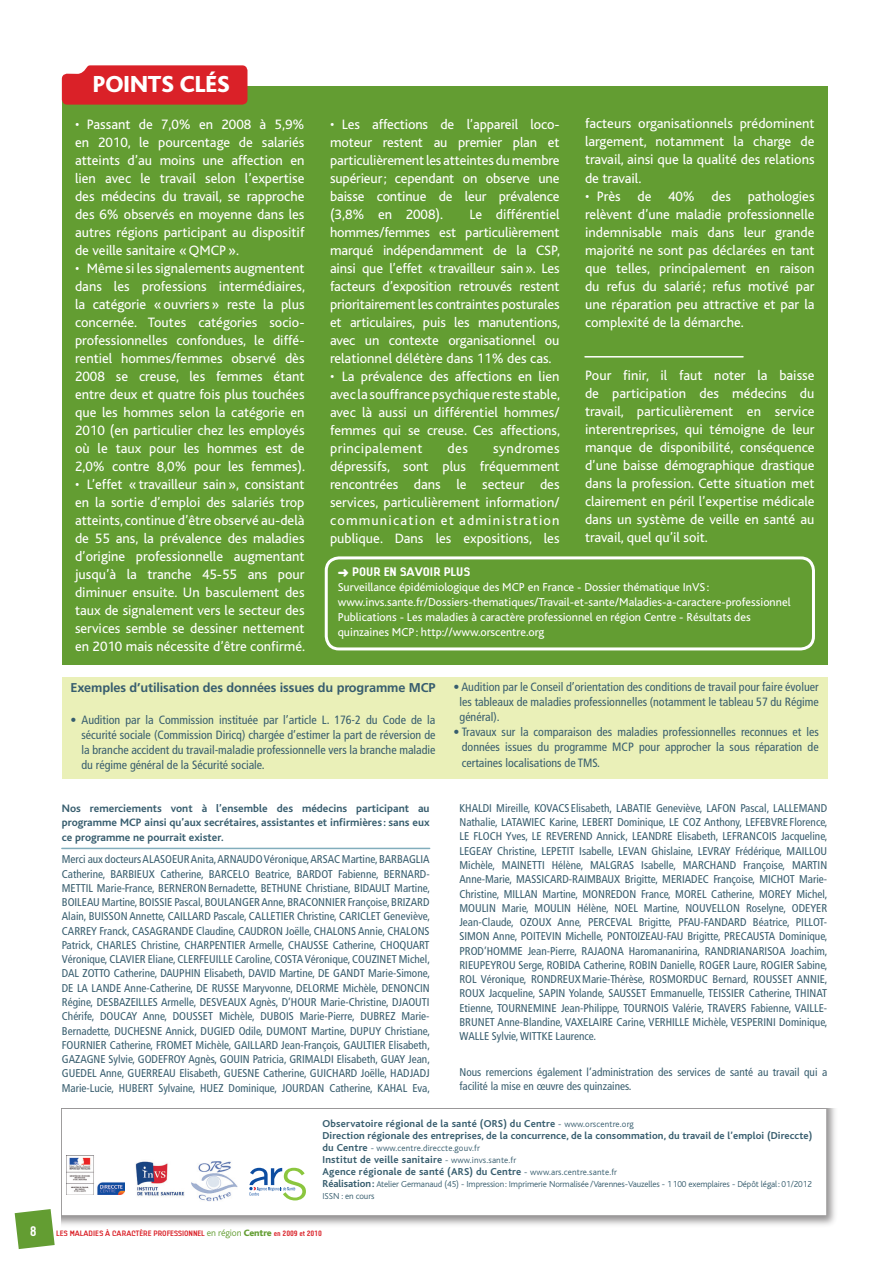
<style>
.page{position:relative;width:890px;height:1263px;background:#fff}
.page>*{position:absolute;margin:0;border:0;box-sizing:border-box;transform-origin:0 0}
.t1{font:800 24.3px "Bliss";color:#fff}
.t2{font:14.25px/18px "Bliss";color:#fff;text-align:justify}
.t3{font:700 13.5px "Lindau";color:#fff}
.t4{font:700 12.75px "Frutiger";letter-spacing:-.01em;color:#375d6e}
.t5{font:condensed 12px/15px "Frutiger";color:#375d6e;text-align:justify}
.t6{font:12px/15px "Bliss";color:#fff}
.t7{font:800 12px "Lindau";color:#fff}
.t8{font:condensed 11.25px/14.2px "Frutiger";color:#375d6e;text-align:justify}
.t9{font:700 11.25px/14.2px "Bliss";color:#375d6e;text-align:justify}
.t10{font:700 10.5px/12px "Bliss";letter-spacing:.01em;color:#375d6e}
.t11{font:300 9px/12px "Bliss";letter-spacing:-.01em;color:#375d6e}
.t12{font:300 9px "Bliss";letter-spacing:.02em;color:#375d6e}
.t13{font:700 7.5px "Lindau";letter-spacing:-.01em;color:#da2128}
.s1{font-weight:300;font-size:9px}
.s2{font-weight:700;font-size:10.5px}
.s3{font-family:"Bliss";font-weight:300;font-size:9.6px;color:#639d32}
.s4{font-family:"Bliss";font-weight:800;font-size:9.6px;color:#639d32}
</style>
<div class="page">
<svg style="left:15px;top:1208px;width:47px;height:40px"></svg>
<img style="left:62px;top:1108px;width:773px;height:117px">
<div style="left:62px;top:1108px;width:764px;height:106px;background:#fff"></div>
<div style="left:62px;top:86px;width:765px;height:578px;background:#639d32"></div>
<div style="left:325px;top:556px;width:490px;height:94px;border:3px solid #fff;border-radius:13px"></div>
<img style="left:191px;top:1161px;width:47px;height:40px">
<svg style="left:62px;top:65px;width:185px;height:40px;background:#da2a2f"></svg>
<hr style="left:62px;top:847px;width:368px;height:2px;background:#81adbc">
<img style="left:135px;top:1161px;width:50px;height:35px">
<svg style="left:249px;top:1167px;width:57px;height:33px"></svg>
<img style="left:67px;top:1155px;width:58px;height:39px">
<hr style="left:585px;top:356px;width:158px;height:1px;background:#fff">
<div style="left:62px;top:677px;width:765px;height:101px;background:#eaf0b8"></div>
<h1 class="t1" style="left:93px;top:72px;width:138px">POINTS CLÉS</h1>
<p class="t2" style="left:75px;top:115px;width:231px">• Passant de 7,0% en 2008 à 5,9% en 2010, le pourcentage de salariés atteints d’au moins une affection en lien avec le travail selon l’expertise des médecins du travail, se rapproche des 6% observés en moyenne dans les autres régions participant au dispositif de veille sanitaire «QMCP».</p>
<p class="t2" style="left:75px;top:259px;width:232px;text-align:left">• Même si les signalements augmentent dans les professions intermédiaires, la catégorie «ouvriers» reste la plus concernée. Toutes catégories socio&shy;professionnelles confondues, le diffé&shy;rentiel hommes/femmes observé dès 2008 se creuse, les femmes étant entre deux et quatre fois plus touchées que les hommes selon la catégorie en 2010 (en particulier chez les employés où le taux pour les hommes est de 2,0% contre 8,0% pour les femmes).</p>
<p class="t2" style="left:75px;top:475px;width:232px">• L’effet «travailleur sain», consistant en la sortie d’emploi des salariés trop atteints, continue d’être observé au-delà de 55 ans, la prévalence des maladies d’origine professionnelle augmentant jusqu’à la tranche 45-55 ans pour diminuer ensuite. Un basculement des taux de signalement vers le secteur des services semble se dessiner nettement en 2010 mais nécessite d’être confirmé.</p>
<p class="t2" style="left:330px;top:115px;width:231px">• Les affections de l’appareil loco&shy;moteur restent au premier plan et particulièrement les atteintes du membre supérieur; cependant on observe une baisse continue de leur prévalence (3,8% en 2008).</p>
<p class="t2" style="left:330px;top:205px;width:232px;text-indent:140px">Le différentiel hommes/femmes est particulièrement marqué indépendamment de la CSP, ainsi que l’effet «travailleur sain». Les facteurs d’exposition retrouvés restent prioritairement les contraintes posturales et articulaires, puis les manutentions, avec un contexte organisationnel ou relationnel délétère dans 11% des cas.</p>
<p class="t2" style="left:330px;top:367px;width:232px">• La prévalence des affections en lien avec la souffrance psychique reste stable, avec là aussi un différentiel hommes/ femmes qui se creuse. Ces affections, principalement</p>
<p class="t2" style="left:330px;top:439px;width:231px;text-indent:163px">syndromes dépressifs, sont plus fréquemment rencontrées dans le secteur des services, particulièrement information/ communication et administration publique. Dans les expositions, les</p>
<p class="t2" style="left:448px;top:439px;width:22px">des</p>
<p class="t2" style="left:585px;top:115px;width:231px">facteurs organisationnels prédominent largement, notamment la charge de travail, ainsi que la qualité des relations de travail.</p>
<p class="t2" style="left:585px;top:187px;width:231px">• Près de 40% des pathologies relèvent d’une maladie professionnelle indemnisable mais dans leur grande majorité ne sont pas déclarées en tant que telles, principalement en raison du refus du salarié ; refus motivé par une réparation peu attractive et par la complexité de la démarche.</p>
<p class="t2" style="left:585px;top:366px;width:231px">Pour finir, il faut noter la baisse de participation des médecins du travail, particulièrement en service interentreprises, qui témoigne de leur manque de disponibilité, conséquence d’une baisse démographique drastique dans la profession. Cette situation met clairement en péril l’expertise médicale dans un système de veille en santé au travail, quel qu’il soit.</p>
<p class="t7" style="left:338px;top:564px;width:134px">➜ POUR EN SAVOIR PLUS</p>
<p class="t6" style="left:338px;top:579px;width:454px">Surveillance épidémiologique des MCP en France - Dossier thématique InVS : www.invs.sante.fr/Dossiers-thematiques/Travail-et-sante/Maladies-a-caractere-professionnel Publications - Les maladies à caractère professionnel en région Centre - Résultats des quinzaines MCP : http://www.orscentre.org</p>
<p class="t4" style="left:70px;top:679px;width:367px">Exemples d’utilisation des données issues du programme MCP</p>
<p class="t5" style="left:81px;top:712px;width:356px;text-indent:-11px">• Audition par la Commission instituée par l’article L. 176-2 du Code de la sécurité sociale (Commission Diricq) chargée d’estimer la part de réversion de la branche accident du travail-maladie professionnelle vers la branche maladie du régime général de la Sécurité sociale.</p>
<p class="t9" style="left:62px;top:801px;width:369px">Nos remerciements vont à l’ensemble des médecins participant au programme MCP ainsi qu’aux secrétaires, assistantes et infirmières : sans eux ce programme ne pourrait exister.</p>
<p class="t8" style="left:62px;top:852px;width:370px">Merci aux docteurs ALASOEUR Anita, ARNAUDO Véronique, ARSAC Martine, BARBAGLIA Catherine, BARBIEUX Catherine, BARCELO Beatrice, BARDOT Fabienne, BERNARD-METTIL Marie-France, BERNERONBernadette, BETHUNE Christiane, BIDAULT Martine, BOILEAU Martine, BOISSIE Pascal, BOULANGER Anne, BRACONNIER Françoise, BRIZARD Alain, BUISSON Annette, CAILLARD Pascale, CALLETIER Christine, CARICLET Geneviève, CARREY Franck, CASAGRANDE Claudine, CAUDRON Joëlle, CHALONS Annie, CHALONS Patrick, CHARLES Christine, CHARPENTIER Armelle, CHAUSSE Catherine, CHOQUART Véronique, CLAVIER Eliane, CLERFEUILLE Caroline, COSTA Véronique, COUZINET Michel, DAL ZOTTO Catherine, DAUPHIN Elisabeth, DAVID Martine, DE GANDT Marie-Simone, DE LA LANDE Anne-Catherine, DE RUSSE Maryvonne, DELORME Michèle, DENONCIN Régine, DESBAZEILLES Armelle, DESVEAUX Agnès, D’HOUR Marie-Christine, DJAOUTI Chérife, DOUCAY Anne, DOUSSET Michèle, DUBOIS Marie-Pierre, DUBREZ Marie-Bernadette, DUCHESNE Annick, DUGIED Odile, DUMONT Martine, DUPUY Christiane, FOURNIER Catherine, FROMET Michèle, GAILLARD Jean-François, GAULTIER Elisabeth, GAZAGNE Sylvie, GODEFROY Agnès, GOUIN Patricia, GRIMALDI Elisabeth, GUAY Jean, GUEDEL Anne, GUERREAU Elisabeth, GUESNE Catherine, GUICHARD Joëlle, HADJADJ Marie-Lucie, HUBERT Sylvaine, HUEZ Dominique, JOURDAN Catherine, KAHAL Eva,</p>
<p class="t5" style="left:460px;top:679px;width:361px;text-indent:-6px">• Audition par le Conseil d’orientation des conditions de travail pour faire évoluer les tableaux de maladies professionnelles (notamment le tableau 57 du Régime général).</p>
<p class="t5" style="left:454px;top:724px;width:367px;text-align:right">• Travaux sur la comparaison des maladies professionnelles reconnues et les données issues du programme MCP pour approcher la sous réparation de</p>
<p class="t5" style="left:462px;top:755px;width:140px">certaines localisations de TMS.</p>
<p class="t8" style="left:459px;top:800px;width:370px">KHALDI Mireille, KOVACS Elisabeth, LABATIE Geneviève, LAFON Pascal, LALLEMAND Nathalie, LATAWIEC Karine, LEBERT Dominique, LE COZ Anthony, LEFEBVRE Florence, LE FLOCH Yves, LE REVEREND Annick, LEANDRE Elisabeth, LEFRANCOIS Jacqueline, LEGEAY Christine, LEPETIT Isabelle, LEVAN Ghislaine, LEVRAY Frédérique, MAILLOU Michèle, MAINETTI Hélène, MALGRAS Isabelle, MARCHAND Françoise, MARTIN Anne-Marie, MASSICARD-RAIMBAUX Brigitte, MERIADEC Françoise, MICHOT Marie-Christine, MILLAN Martine, MONREDON France, MOREL Catherine, MOREY Michel, MOULIN Marie, MOULIN Hélène, NOEL Martine, NOUVELLON Roselyne, ODEYER Jean-Claude, OZOUX Anne, PERCEVAL Brigitte, PFAU-FANDARD Béatrice, PILLOT-SIMON Anne, POITEVIN Michelle, PONTOIZEAU-FAU Brigitte, PRECAUSTA Dominique, PROD’HOMME Jean-Pierre, RAJAONA Haromananirina, RANDRIANARISOA Joachim, RIEUPEYROU Serge, ROBIDA Catherine, ROBIN Danielle, ROGER Laure, ROGIER Sabine, ROL Véronique, RONDREUXMarie-Thérèse, ROSMORDUC Bernard, ROUSSET ANNIE, ROUX Jacqueline, SAPIN Yolande, SAUSSET Emmanuelle, TEISSIER Catherine, THINAT Etienne, TOURNEMINE Jean-Philippe, TOURNOIS Valérie, TRAVERS Fabienne, VAILLE-BRUNET Anne-Blandine, VAXELAIRE Carine, VERHILLE Michèle, VESPERINI Dominique, WALLE Sylvie, WITTKE Laurence.</p>
<p class="t8" style="left:459px;top:1064px;width:369px">Nous remercions également l’administration des services de santé au travail qui a facilité la mise en œuvre des quinzaines.</p>
<p class="t10" style="left:323px;top:1117px;width:491px">Observatoire régional de la santé (ORS) du Centre <span class="s1">- www.orscentre.org<br></span>Direction régionale des entreprises, de la concurrence, de la consommation, du travail de l’emploi (Direccte)</p>
<p class="t12" style="left:323px;top:1143px;width:159px"><span class="s2">du Centre</span> - www.centre.direccte.gouv.fr</p>
<p class="t10" style="left:323px;top:1153px;width:296px">Institut de veille sanitaire <span class="s1">- www.invs.sante.fr<br></span>Agence régionale de santé (ARS) du Centre <span class="s1">- www.ars.centre.sante.fr</span></p>
<p class="t11" style="left:323px;top:1178px;width:491px"><span class="s2">Réalisation:</span> Atelier Germanaud (45) - I mpression: I mprimerie Normalisée/Varennes-Vauzelles - 1100 exemplaires - Dépôt légal: 01/2012<br>ISSN : en cours</p>
<p class="t3" style="left:30px;top:1222px;width:8px">8</p>
<p class="t13" style="left:56px;top:1228px;width:267px">LES MALADIES À CARACTÈRE PROFESSIONNEL <span class="s3">en région</span> <span class="s4">CENTRE</span> EN 2009 ET 2010</p>
</div>
